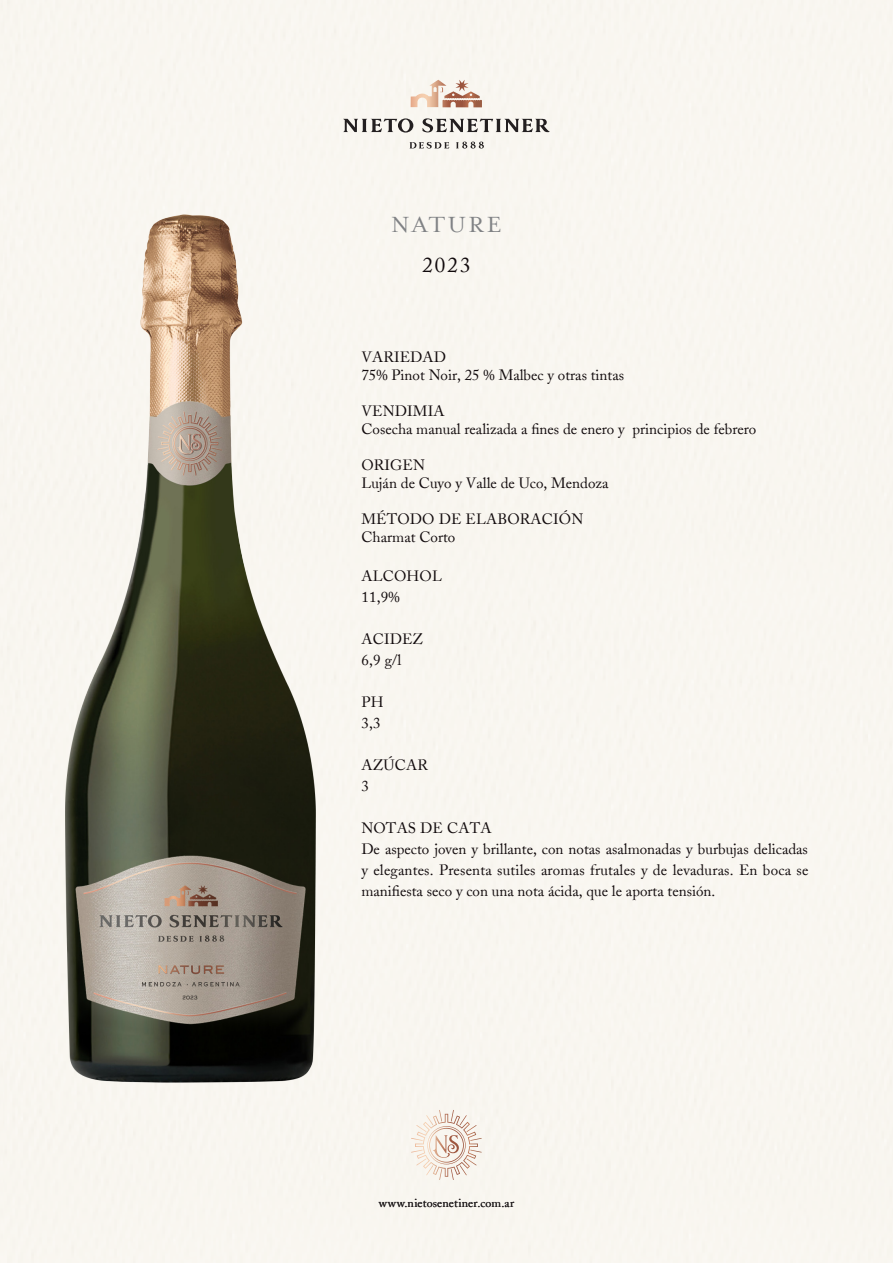
<style>
.page{position:relative;width:893px;height:1263px;background:#fff}
.page>*{position:absolute;margin:0;border:0;box-sizing:border-box;transform-origin:0 0}
.t1{font:25.5px "Mrs Eaves Roman";letter-spacing:.1em;color:#808285}
.t2{font:21px "Adobe Caslon";color:#110a0c}
.t3{font:15px/21px "Adobe Caslon";color:#110a0c;text-align:justify}
.t4{font:12px "Adobe Caslon";letter-spacing:.015em;color:#231f20}
</style>
<div class="page">
<img style="left:35px;top:179px;width:315px;height:939px">
<svg style="left:415px;top:1110px;width:63px;height:67px"></svg>
<svg style="left:411px;top:80px;width:71px;height:27px"></svg>
<svg style="left:343px;top:118px;width:207px;height:31px"></svg>
<p class="t1" style="left:391px;top:213px;width:112px">NATURE</p>
<p class="t2" style="left:422px;top:252px;width:50px">2023</p>
<p class="t3" style="left:361px;top:347px;width:86px">VARIEDAD</p>
<p class="t3" style="left:361px;top:365px;width:264px">75% Pinot Noir, 25 % Malbec y otras tintas</p>
<p class="t3" style="left:361px;top:401px;width:85px">VENDIMIA</p>
<p class="t3" style="left:361px;top:419px;width:396px">Cosecha manual realizada a fines de enero y principios de febrero</p>
<p class="t3" style="left:361px;top:455px;width:65px">ORIGEN</p>
<p class="t3" style="left:361px;top:473px;width:248px">Luján de Cuyo y Valle de Uco, Mendoza</p>
<p class="t3" style="left:361px;top:509px;width:223px">MÉTODO DE ELABORACIÓN</p>
<p class="t3" style="left:361px;top:527px;width:95px">Charmat Corto</p>
<p class="t3" style="left:361px;top:566px;width:82px">ALCOHOL</p>
<p class="t3" style="left:361px;top:587px;width:40px">11,9%</p>
<p class="t3" style="left:361px;top:629px;width:63px">ACIDEZ</p>
<p class="t3" style="left:361px;top:650px;width:41px">6,9 g/l</p>
<p class="t3" style="left:361px;top:692px;width:24px">PH</p>
<p class="t3" style="left:361px;top:713px;width:21px">3,3</p>
<p class="t3" style="left:361px;top:755px;width:68px">AZÚCAR</p>
<p class="t3" style="left:361px;top:776px;width:9px">3</p>
<p class="t3" style="left:361px;top:818px;width:132px">NOTAS DE CATA</p>
<p class="t3" style="left:361px;top:839px;width:448px">De aspecto joven y brillante, con notas asalmonadas y burbujas delicadas y elegantes. Presenta sutiles aromas frutales y de levaduras. En boca se manifiesta seco y con una nota ácida, que le aporta tensión.</p>
<p class="t4" style="left:379px;top:1195px;width:137px">www.nietosenetiner.com.ar</p>
</div>
